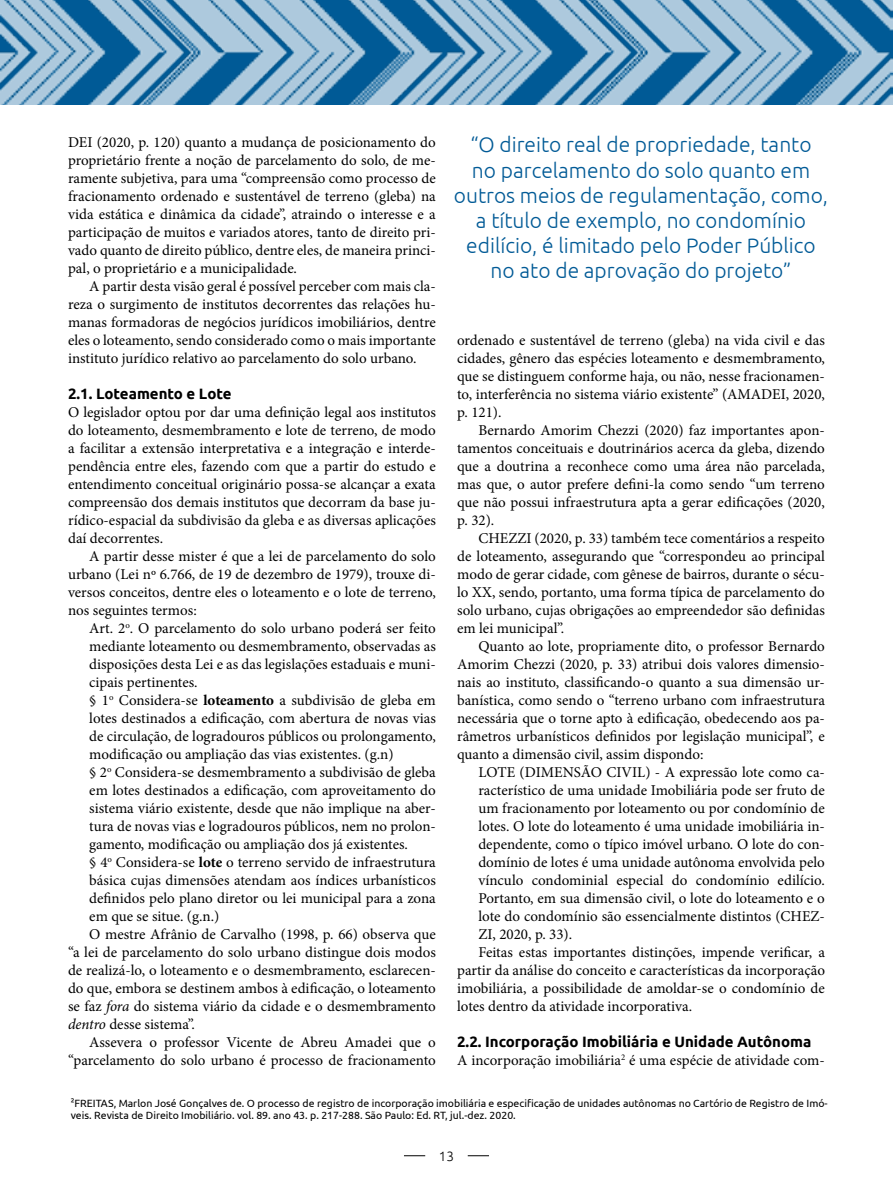
<style>
.page{position:relative;width:893px;height:1191px;background:#fff}
.page>*{position:absolute;margin:0;border:0;box-sizing:border-box;transform-origin:0 0}
.t1{font:300 21px/25.2px "Ubuntu";color:#005a96;text-align:center}
.t2{font:15px/18px "Minion Pro";color:#000;text-align:justify}
.t3{font:700 15px "Ubuntu";color:#000}
.t4{font:300 13.5px "Ubuntu";color:#000}
.t5{font:10.5px/12.6px "Ubuntu";color:#000}
.s1{font-weight:700}
.s2{font-style:italic}
</style>
<div class="page">
<svg style="left:404px;top:1155px;width:21px;height:1px"></svg>
<svg style="left:468px;top:1155px;width:21px;height:1px"></svg>
<img style="left:0;top:0;width:893px;height:104px">
<p class="t2" style="left:68px;top:133px;width:369px">DEI (2020, p. 120) quanto a mudança de posicionamento do proprietário frente a noção de parcelamento do solo, de me&shy;ramente subjetiva, para uma “compreensão como processo de fracionamento ordenado e sustentável de terreno (gleba) na vida estática e dinâmica da cidade”, atraindo o interesse e a participação de muitos e variados atores, tanto de direito pri&shy;vado quanto de direito público, dentre eles, de maneira princi&shy;pal, o proprietário e a municipalidade.</p>
<p class="t2" style="left:68px;top:277px;width:369px;text-indent:21px">A partir desta visão geral é possível perceber com mais cla&shy;reza o surgimento de institutos decorrentes das relações hu&shy;manas formadoras de negócios jurídicos imobiliários, dentre eles o loteamento, sendo considerado como o mais importante instituto jurídico relativo ao parcelamento do solo urbano.</p>
<p class="t3" style="left:68px;top:385px;width:165px">2.1. Loteamento e Lote</p>
<p class="t2" style="left:68px;top:403px;width:369px">O legislador optou por dar uma definição legal aos institutos do loteamento, desmembramento e lote de terreno, de modo a facilitar a extensão interpretativa e a integração e interde&shy;pendência entre eles, fazendo com que a partir do estudo e entendimento conceitual originário possa-se alcançar a exata compreensão dos demais institutos que decorram da base ju&shy;rídico-espacial da subdivisão da gleba e as diversas aplicações daí decorrentes.</p>
<p class="t2" style="left:68px;top:547px;width:369px;text-indent:21px">A partir desse mister é que a lei de parcelamento do solo urbano (Lei nº 6.766, de 19 de dezembro de 1979), trouxe di&shy;versos conceitos, dentre eles o loteamento e o lote de terreno, nos seguintes termos:</p>
<p class="t2" style="left:89px;top:619px;width:348px">Art. 2<sup>o</sup>. O parcelamento do solo urbano poderá ser feito</p>
<p class="t2" style="left:89px;top:637px;width:348px">mediante loteamento ou desmembramento, observadas as</p>
<p class="t2" style="left:89px;top:655px;width:348px">disposições desta Lei e as das legislações estaduais e muni-</p>
<p class="t2" style="left:89px;top:673px;width:110px">cipais pertinentes.</p>
<p class="t2" style="left:89px;top:691px;width:348px">§ 1<sup>o</sup> Considera-se <span class="s1">loteamento</span> a subdivisão de gleba em</p>
<p class="t2" style="left:89px;top:709px;width:348px">lotes destinados a edificação, com abertura de novas vias</p>
<p class="t2" style="left:89px;top:727px;width:348px">de circulação, de logradouros públicos ou prolongamento,</p>
<p class="t2" style="left:89px;top:745px;width:306px">modificação ou ampliação das vias existentes. (g.n)</p>
<p class="t2" style="left:89px;top:763px;width:348px">§ 2<sup>o</sup> Considera-se desmembramento a subdivisão de gleba</p>
<p class="t2" style="left:89px;top:781px;width:348px">em lotes destinados a edificação, com aproveitamento do</p>
<p class="t2" style="left:89px;top:799px;width:348px">sistema viário existente, desde que não implique na aber-</p>
<p class="t2" style="left:89px;top:817px;width:348px">tura de novas vias e logradouros públicos, nem no prolon-</p>
<p class="t2" style="left:89px;top:835px;width:320px">gamento, modificação ou ampliação dos já existentes.</p>
<p class="t2" style="left:89px;top:853px;width:348px">§ 4<sup>o</sup> Considera-se <span class="s1">lote</span> o terreno servido de infraestrutura</p>
<p class="t2" style="left:89px;top:871px;width:348px">básica cujas dimensões atendam aos índices urbanísticos</p>
<p class="t2" style="left:89px;top:889px;width:348px">definidos pelo plano diretor ou lei municipal para a zona</p>
<p class="t2" style="left:89px;top:907px;width:132px">em que se situe. (g.n.)</p>
<p class="t2" style="left:89px;top:925px;width:348px">O mestre Afrânio de Carvalho (1998, p. 66) observa que</p>
<p class="t2" style="left:68px;top:943px;width:369px">“a lei de parcelamento do solo urbano distingue dois modos</p>
<p class="t2" style="left:68px;top:961px;width:369px">de realizá-lo, o loteamento e o desmembramento, esclarecen-</p>
<p class="t2" style="left:68px;top:979px;width:369px">do que, embora se destinem ambos à edificação, o loteamento</p>
<p class="t2" style="left:68px;top:997px;width:369px">se faz <span class="s2">fora</span> do sistema viário da cidade e o desmembramento</p>
<p class="t2" style="left:68px;top:1015px;width:128px"><span class="s2">dentro</span> desse sistema”.</p>
<p class="t2" style="left:89px;top:1033px;width:348px">Assevera o professor Vicente de Abreu Amadei que o</p>
<p class="t2" style="left:68px;top:1051px;width:369px">“parcelamento do solo urbano é processo de fracionamento</p>
<h1 class="t1" style="left:454px;top:132px;width:376px">“O direito real de propriedade, tanto<br>no parcelamento do solo quanto em outros meios de regulamentação, como, a título de exemplo, no condomínio edilício, é limitado pelo Poder Público no ato de aprovação do projeto”</h1>
<p class="t2" style="left:457px;top:331px;width:369px">ordenado e sustentável de terreno (gleba) na vida civil e das cidades, gênero das espécies loteamento e desmembramento, que se distinguem conforme haja, ou não, nesse fracionamen&shy;to, interferência no sistema viário existente” (AMADEI, 2020, p. 121).</p>
<p class="t2" style="left:457px;top:421px;width:369px;text-indent:21px">Bernardo Amorim Chezzi (2020) faz importantes apon&shy;tamentos conceituais e doutrinários acerca da gleba, dizendo que a doutrina a reconhece como uma área não parcelada, mas que, o autor prefere defini-la como sendo “um terreno que não possui infraestrutura apta a gerar edificações (2020, p. 32).</p>
<p class="t2" style="left:457px;top:529px;width:369px;text-indent:21px">CHEZZI (2020, p. 33) também tece comentários a respeito de loteamento, assegurando que “correspondeu ao principal modo de gerar cidade, com gênese de bairros, durante o sécu&shy;lo XX, sendo, portanto, uma forma típica de parcelamento do solo urbano, cujas obrigações ao empreendedor são definidas em lei municipal”.</p>
<p class="t2" style="left:457px;top:637px;width:369px;text-indent:21px">Quanto ao lote, propriamente dito, o professor Bernardo Amorim Chezzi (2020, p. 33) atribui dois valores dimensio&shy;nais ao instituto, classificando-o quanto a sua dimensão ur&shy;banística, como sendo o “terreno urbano com infraestrutura necessária que o torne apto à edificação, obedecendo aos pa&shy;râmetros urbanísticos definidos por legislação municipal”, e quanto a dimensão civil, assim dispondo:</p>
<p class="t2" style="left:478px;top:763px;width:348px">LOTE (DIMENSÃO CIVIL) - A expressão lote como ca-</p>
<p class="t2" style="left:478px;top:781px;width:348px">racterístico de uma unidade Imobiliária pode ser fruto de</p>
<p class="t2" style="left:478px;top:799px;width:348px">um fracionamento por loteamento ou por condomínio de</p>
<p class="t2" style="left:478px;top:817px;width:348px">lotes. O lote do loteamento é uma unidade imobiliária in-</p>
<p class="t2" style="left:478px;top:835px;width:348px">dependente, como o típico imóvel urbano. O lote do con-</p>
<p class="t2" style="left:478px;top:853px;width:348px">domínio de lotes é uma unidade autônoma envolvida pelo</p>
<p class="t2" style="left:478px;top:871px;width:348px">vínculo condominial especial do condomínio edilício.</p>
<p class="t2" style="left:478px;top:889px;width:348px">Portanto, em sua dimensão civil, o lote do loteamento e o</p>
<p class="t2" style="left:478px;top:907px;width:348px">lote do condomínio são essencialmente distintos (CHEZ-</p>
<p class="t2" style="left:478px;top:925px;width:95px">ZI, 2020, p. 33).</p>
<p class="t2" style="left:478px;top:943px;width:348px">Feitas estas importantes distinções, impende verificar, a</p>
<p class="t2" style="left:457px;top:961px;width:369px">partir da análise do conceito e características da incorporação</p>
<p class="t2" style="left:457px;top:979px;width:369px">imobiliária, a possibilidade de amoldar-se o condomínio de</p>
<p class="t2" style="left:457px;top:997px;width:236px">lotes dentro da atividade incorporativa.</p>
<p class="t3" style="left:457px;top:1033px;width:356px">2.2. Incorporação Imobiliária e Unidade Autônoma</p>
<p class="t2" style="left:457px;top:1051px;width:369px">A incorporação imobiliária<sup>2</sup> é uma espécie de atividade com-</p>
<p class="t5" style="left:71px;top:1096px;width:758px">2FREITAS, Marlon José Gonçalves de. O processo de registro de incorporação imobiliária e especificação de unidades autônomas no Cartório de Registro de Imó&shy;veis. Revista de Direito Imobiliário. vol. 89. ano 43. p. 217-288. São Paulo: Ed. RT, jul.-dez. 2020.</p>
<p class="t4" style="left:439px;top:1148px;width:17px">13</p>
</div>
